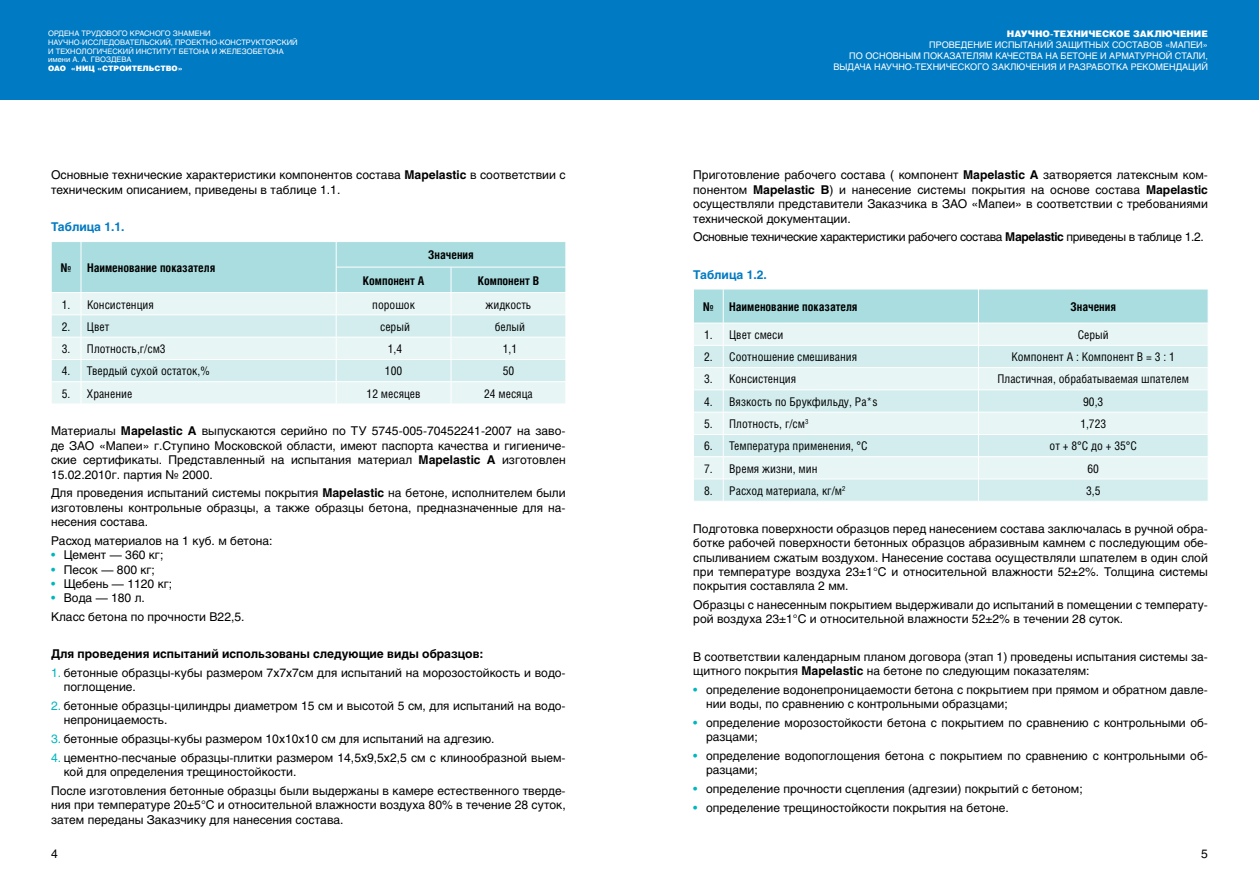
<style>
.page{position:relative;width:1259px;height:893px;background:#fff}
.page>*{position:absolute;margin:0;border:0;box-sizing:border-box;transform-origin:0 0}
.t1{font:12px/14.4px "Helios";color:#000}
.t2{font:12px "Helios Cond";color:#000}
.t3{font:700 12px "Helios Cond";color:#000}
.t4{font:12px "Helios";letter-spacing:-.03em;color:#000}
.t5{font:700 12px "Helios";color:#000}
.t6{font:700 12px "Helios";color:#007ac2}
.t7{font:9px "Helios";color:#fff}
.t8{font:900 9px "Helios";color:#fff}
.t9{font:7.5px/9px "Helios";color:#fff}
.t10{font:900 7.5px "Helios";color:#fff}
.s1{font-weight:700}
.s2{color:#00b6bd}
</style>
<div class="page">
<div style="left:0;top:0;width:629px;height:99px;background:#007ac2"></div>
<div style="left:629px;top:0;width:630px;height:99px;background:#007ac2"></div>
<svg style="left:694px;top:289px;width:514px;height:212px;background:#d6eeef"></svg>
<svg style="left:51px;top:242px;width:515px;height:162px;background:#d1eced"></svg>
<p class="t9" style="left:48px;top:28px;width:251px">ОРДЕНА ТРУДОВОГО КРАСНОГО ЗНАМЕНИ НАУЧНО-ИССЛЕДОВАТЕЛЬСКИЙ, ПРОЕКТНО-КОНСТРУКТОРСКИЙ И ТЕХНОЛОГИЧЕСКИЙ ИНСТИТУТ БЕТОНА И ЖЕЛЕЗОБЕТОНА имени А. А. ГВОЗДЕВА</p>
<p class="t10" style="left:48px;top:64px;width:136px">ОАО «НИЦ «СТРОИТЕЛЬСТВО»</p>
<p class="t1" style="left:51px;top:168px;width:516px">Основные технические характеристики компонентов состава <span class="s1">Mapelastic</span> в соответствии с техническим описанием, приведены в таблице 1.1.</p>
<p class="t6" style="left:51px;top:220px;width:75px">Таблица 1.1.</p>
<p class="t3" style="left:61px;top:260px;width:12px">№</p>
<p class="t3" style="left:87px;top:260px;width:130px">Наименование показателя</p>
<p class="t3" style="left:428px;top:248px;width:47px">Значения</p>
<p class="t3" style="left:363px;top:273px;width:63px">Компонент А</p>
<p class="t3" style="left:478px;top:273px;width:63px">Компонент В</p>
<p class="t2" style="left:62px;top:297px;width:94px">1. Консистенция</p>
<p class="t2" style="left:372px;top:297px;width:44px">порошок</p>
<p class="t2" style="left:485px;top:297px;width:47px">жидкость</p>
<p class="t2" style="left:62px;top:319px;width:49px">2. Цвет</p>
<p class="t2" style="left:380px;top:319px;width:31px">серый</p>
<p class="t2" style="left:495px;top:319px;width:32px">белый</p>
<p class="t2" style="left:62px;top:342px;width:105px">3. Плотность,г/см3</p>
<p class="t2" style="left:388px;top:342px;width:16px">1,4</p>
<p class="t2" style="left:503px;top:342px;width:16px">1,1</p>
<p class="t2" style="left:62px;top:364px;width:150px">4. Твердый сухой остаток,%</p>
<p class="t2" style="left:385px;top:364px;width:19px">100</p>
<p class="t2" style="left:503px;top:364px;width:13px">50</p>
<p class="t2" style="left:62px;top:386px;width:72px">5. Хранение</p>
<p class="t2" style="left:366px;top:386px;width:56px">12 месяцев</p>
<p class="t2" style="left:484px;top:386px;width:50px">24 месяца</p>
<p class="t1" style="left:51px;top:424px;width:516px;text-align:justify">Материалы <span class="s1">Mapelastic А</span> выпускаются серийно по ТУ 5745-005-70452241-2007 на заво&shy;де ЗАО «Мапеи» г.Ступино Московской области, имеют паспорта качества и гигиениче&shy;ские сертификаты. Представленный на испытания материал <span class="s1">Mapelastic А</span> изготовлен 15.02.2010г. партия № 2000.</p>
<p class="t1" style="left:51px;top:486px;width:516px;text-align:justify">Для проведения испытаний системы покрытия <span class="s1">Mapelastic</span> на бетоне, исполнителем были изготовлены контрольные образцы, а также образцы бетона, предназначенные для на&shy;несения состава.</p>
<p class="t1" style="left:51px;top:533px;width:223px">Расход материалов на 1 куб. м бетона:</p>
<p class="t1" style="left:51px;top:548px;width:114px"><span class="s2">•</span> Цемент — 360 кг;</p>
<p class="t1" style="left:51px;top:562px;width:105px"><span class="s2">•</span> Песок — 800 кг;</p>
<p class="t1" style="left:51px;top:576px;width:123px"><span class="s2">•</span> Щебень — 1120 кг;</p>
<p class="t1" style="left:51px;top:589px;width:195px;line-height:18.6px"><span class="s2">•</span> Вода — 180 л.<br>Класс бетона по прочности В22,5.</p>
<p class="t5" style="left:51px;top:647px;width:434px">Для проведения испытаний использованы следующие виды образцов:</p>
<p class="t1" style="left:64px;top:665px;width:503px;text-indent:-13px"><span class="s2">1.</span> бетонные образцы-кубы размером 7х7х7см для испытаний на морозостойкость и водо&shy;поглощение.</p>
<p class="t1" style="left:64px;top:698px;width:503px;text-indent:-13px"><span class="s2">2.</span> бетонные образцы-цилиндры диаметром 15 см и высотой 5 см, для испытаний на водо&shy;непроницаемость.</p>
<p class="t1" style="left:51px;top:731px;width:445px"><span class="s2">3.</span> бетонные образцы-кубы размером 10х10х10 см для испытаний на адгезию.</p>
<p class="t1" style="left:64px;top:750px;width:503px;text-indent:-13px"><span class="s2">4.</span> цементно-песчаные образцы-плитки размером 14,5х9,5х2,5 см с клинообразной выем&shy;кой для определения трещиностойкости.</p>
<p class="t1" style="left:51px;top:783px;width:516px;text-align:justify">После изготовления бетонные образцы были выдержаны в камере естественного тверде&shy;ния при температуре 20±5°С и относительной влажности воздуха 80% в течение 28 суток, затем переданы Заказчику для нанесения состава.</p>
<p class="t1" style="left:51px;top:846px;width:8px">4</p>
<p class="t8" style="left:1007px;top:28px;width:202px">НАУЧНО-ТЕХНИЧЕСКОЕ ЗАКЛЮЧЕНИЕ</p>
<p class="t7" style="left:929px;top:39px;width:14px">Проведение</p>
<p class="t7" style="left:995px;top:39px;width:8px">исп</p>
<p class="t7" style="left:1014px;top:39px;width:15px">ытаний</p>
<p class="t7" style="left:1055px;top:39px;width:28px">защитн</p>
<p class="t7" style="left:1095px;top:39px;width:24px">ых составов</p>
<p class="t7" style="left:1165px;top:39px;width:44px">«МАПЕИ»</p>
<p class="t7" style="left:849px;top:50px;width:24px">по основн</p>
<p class="t7" style="left:905px;top:50px;width:26px">ым показател</p>
<p class="t7" style="left:979px;top:50px;width:24px">ям качества</p>
<p class="t7" style="left:1045px;top:50px;width:23px">на бетоне</p>
<p class="t7" style="left:1100px;top:50px;width:17px">и арматурной</p>
<p class="t7" style="left:1175px;top:50px;width:7px">стали</p>
<p class="t7" style="left:1205px;top:50px;width:4px">,</p>
<p class="t7" style="left:833px;top:61px;width:22px">выдача</p>
<p class="t7" style="left:874px;top:61px;width:8px">научно</p>
<p class="t7" style="left:912px;top:61px;width:11px">-технического</p>
<p class="t7" style="left:992px;top:61px;width:7px">закл</p>
<p class="t7" style="left:1016px;top:61px;width:16px">ючени</p>
<p class="t7" style="left:1050px;top:61px;width:25px">я и разработка</p>
<p class="t7" style="left:1130px;top:61px;width:8px">рекоменда</p>
<p class="t7" style="left:1188px;top:61px;width:14px">ций</p>
<p class="t1" style="left:693px;top:168px;width:516px;text-align:justify">Приготовление рабочего состава ( компонент <span class="s1">Mapelastic А</span> затворяется латексным ком&shy;понентом <span class="s1">Mapelastic В</span>) и нанесение системы покрытия на основе состава <span class="s1">Mapelastic </span>осуществляли представители Заказчика в ЗАО «Мапеи» в соответствии с требованиями технической документации.</p>
<p class="t4" style="left:693px;top:230px;width:512px">Основные технические характеристики рабочего состава <span class="s1">Mapelastic</span> приведены в таблице 1.2.</p>
<p class="t6" style="left:693px;top:267px;width:75px">Таблица 1.2.</p>
<p class="t3" style="left:703px;top:299px;width:12px">№</p>
<p class="t3" style="left:729px;top:299px;width:130px">Наименование показателя</p>
<p class="t3" style="left:1070px;top:299px;width:47px">Значения</p>
<p class="t2" style="left:704px;top:327px;width:81px">1. Цвет смеси</p>
<p class="t2" style="left:1077px;top:327px;width:33px">Серый</p>
<p class="t2" style="left:704px;top:350px;width:155px">2. Соотношение смешивания</p>
<p class="t2" style="left:1011px;top:350px;width:165px">Компонент А : Компонент В = 3 : 1</p>
<p class="t2" style="left:704px;top:372px;width:94px">3. Консистенция</p>
<p class="t2" style="left:997px;top:372px;width:193px">Пластичная, обрабатываемая шпателем</p>
<p class="t2" style="left:704px;top:394px;width:175px">4. Вязкость по Брукфильду, Pa*s</p>
<p class="t2" style="left:1083px;top:394px;width:22px">90,3</p>
<p class="t2" style="left:704px;top:417px;width:106px">5. Плотность, г/см<sup>3</sup></p>
<p class="t2" style="left:1080px;top:417px;width:27px">1,723</p>
<p class="t2" style="left:704px;top:439px;width:165px">6. Температура применения, °С</p>
<p class="t2" style="left:1049px;top:439px;width:89px">от + 8°С до + 35°С</p>
<p class="t2" style="left:704px;top:461px;width:115px">7. Время жизни, мин</p>
<p class="t2" style="left:1087px;top:461px;width:13px">60</p>
<p class="t2" style="left:704px;top:483px;width:143px">8. Расход материала, кг/м<sup>2</sup></p>
<p class="t2" style="left:1086px;top:483px;width:16px">3,5</p>
<p class="t1" style="left:693px;top:521px;width:516px;text-align:justify">Подготовка поверхности образцов перед нанесением состава заключалась в ручной обра&shy;ботке рабочей поверхности бетонных образцов абразивным камнем с последующим обе&shy;спыливанием сжатым воздухом. Нанесение состава осуществляли шпателем в один слой при температуре воздуха 23±1°С и относительной влажности 52±2%. Толщина системы покрытия составляла 2 мм.</p>
<p class="t1" style="left:693px;top:597px;width:516px">Образцы с нанесенным покрытием выдерживали до испытаний в помещении с температу&shy;рой воздуха 23±1°С и относительной влажности 52±2% в течении 28 суток.</p>
<p class="t1" style="left:693px;top:649px;width:516px">В соответствии календарным планом договора (этап 1) проведены испытания системы за&shy;щитного покрытия <span class="s1">Mapelastic</span> на бетоне по следующим показателям:</p>
<p class="t1" style="left:706px;top:682px;width:503px;text-indent:-13px"><span class="s2">•</span> определение водонепроницаемости бетона с покрытием при прямом и обратном давле&shy;нии воды, по сравнению с контрольными образцами;</p>
<p class="t1" style="left:706px;top:715px;width:503px;text-indent:-13px"><span class="s2">•</span> определение морозостойкости бетона с покрытием по сравнению с контрольными об&shy;разцами;</p>
<p class="t1" style="left:706px;top:748px;width:503px;text-indent:-13px"><span class="s2">•</span> определение водопоглощения бетона с покрытием по сравнению с контрольными об&shy;разцами;</p>
<p class="t1" style="left:693px;top:781px;width:391px"><span class="s2">•</span> определение прочности сцепления (адгезии) покрытий с бетоном;</p>
<p class="t1" style="left:693px;top:800px;width:317px"><span class="s2">•</span> определение трещиностойкости покрытия на бетоне.</p>
<p class="t1" style="left:1201px;top:846px;width:8px">5</p>
</div>
